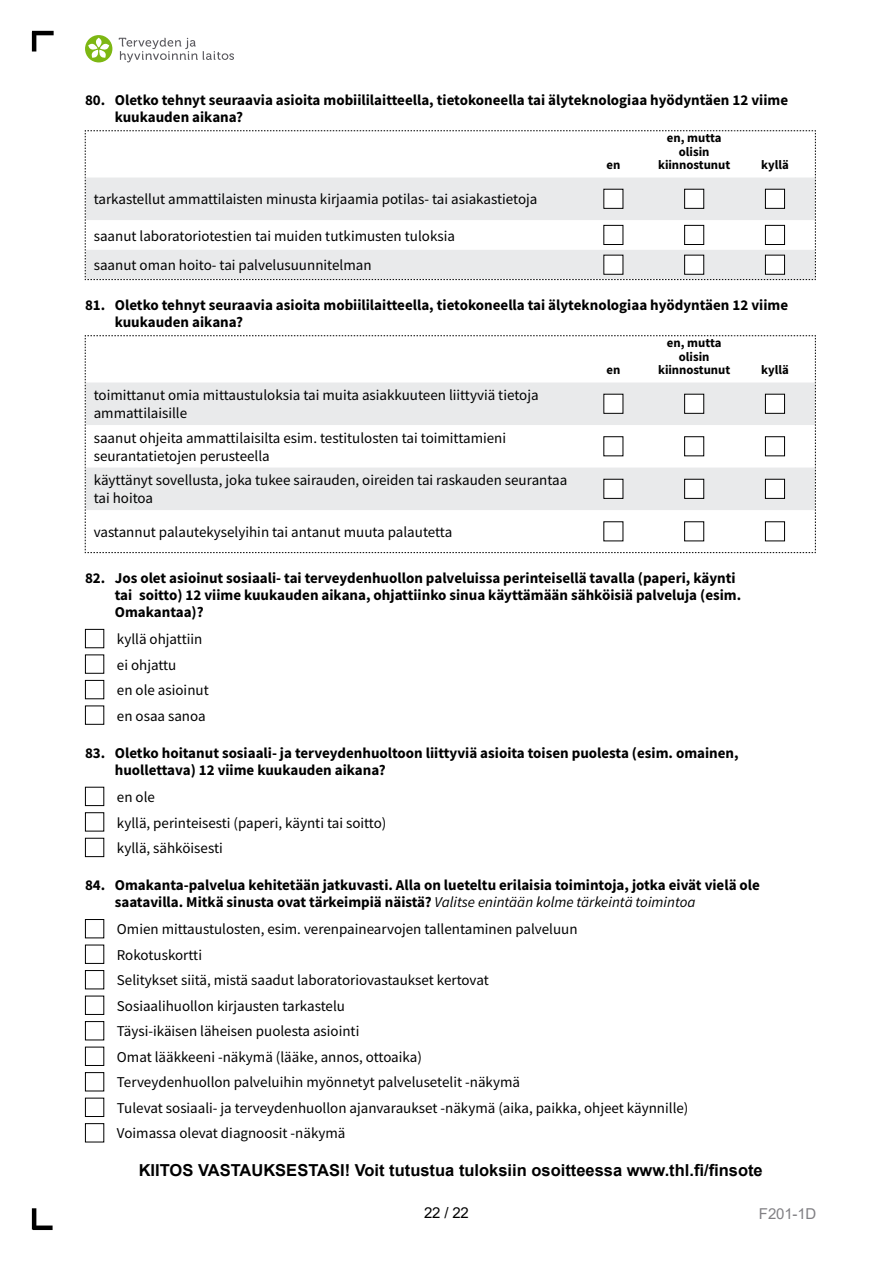
<style>
.page{position:relative;width:893px;height:1263px;background:#fff}
.page>*{position:absolute;margin:0;border:0;box-sizing:border-box;transform-origin:0 0}
.t1{font:700 16.5px "Arial";color:#000}
.t2{font:15px/25.5px "Source Sans Pro";color:#000}
.t3{font:700 15px/17.2px "Source Sans Pro";color:#000}
.t4{font:15px "Arial";letter-spacing:-.01em;color:#818084}
.t5{font:15px "Arial";color:#000}
.t6{font:700 12.75px/13.5px "Source Sans Pro";color:#000;text-align:center}
.s1{font-weight:400;font-style:italic}
</style>
<div class="page">
<hr style="left:32px;top:1208px;width:4px;height:21px;background:#000">
<div style="left:33px;top:1225px;width:20px;height:5px;background:#000"></div>
<hr style="left:32px;top:31px;width:22px;height:4px;background:#000">
<hr style="left:32px;top:32px;width:4px;height:20px;background:#000">
<div style="left:85px;top:35px;width:27px;height:27px;background:#7db713;border-radius:50%"></div>
<svg style="left:88px;top:38px;width:21px;height:20px"></svg>
<svg style="left:119px;top:38px;width:115px;height:24px"></svg>
<svg style="left:85px;top:130px;width:731px;height:150px"></svg>
<div style="left:604px;top:189px;width:19px;height:19px;background:#fff"></div>
<div style="left:685px;top:189px;width:19px;height:19px;background:#fff"></div>
<div style="left:684px;top:189px;width:20px;height:20px;border:1px solid #000"></div>
<div style="left:765px;top:189px;width:19px;height:19px;background:#fff"></div>
<div style="left:765px;top:189px;width:20px;height:20px;border:1px solid #000"></div>
<div style="left:604px;top:225px;width:19px;height:19px;background:#fff"></div>
<div style="left:603px;top:225px;width:20px;height:20px;border:1px solid #000"></div>
<div style="left:685px;top:225px;width:19px;height:19px;background:#fff"></div>
<div style="left:684px;top:225px;width:20px;height:20px;border:1px solid #000"></div>
<div style="left:765px;top:225px;width:19px;height:19px;background:#fff"></div>
<div style="left:765px;top:225px;width:20px;height:20px;border:1px solid #000"></div>
<div style="left:604px;top:255px;width:19px;height:19px;background:#fff"></div>
<div style="left:685px;top:255px;width:19px;height:19px;background:#fff"></div>
<div style="left:684px;top:255px;width:20px;height:20px;border:1px solid #000"></div>
<div style="left:765px;top:255px;width:19px;height:19px;background:#fff"></div>
<div style="left:765px;top:255px;width:20px;height:20px;border:1px solid #000"></div>
<svg style="left:85px;top:335px;width:731px;height:218px"></svg>
<div style="left:604px;top:394px;width:19px;height:19px;background:#fff"></div>
<div style="left:685px;top:394px;width:19px;height:19px;background:#fff"></div>
<div style="left:684px;top:394px;width:20px;height:20px;border:1px solid #000"></div>
<div style="left:765px;top:394px;width:19px;height:19px;background:#fff"></div>
<div style="left:765px;top:394px;width:20px;height:20px;border:1px solid #000"></div>
<div style="left:604px;top:437px;width:19px;height:19px;background:#fff"></div>
<div style="left:685px;top:437px;width:19px;height:19px;background:#fff"></div>
<div style="left:684px;top:436px;width:20px;height:20px;border:1px solid #000"></div>
<div style="left:765px;top:437px;width:19px;height:19px;background:#fff"></div>
<div style="left:765px;top:436px;width:20px;height:20px;border:1px solid #000"></div>
<div style="left:604px;top:479px;width:19px;height:19px;background:#fff"></div>
<div style="left:685px;top:479px;width:19px;height:19px;background:#fff"></div>
<div style="left:684px;top:479px;width:20px;height:20px;border:1px solid #000"></div>
<div style="left:765px;top:479px;width:19px;height:19px;background:#fff"></div>
<div style="left:765px;top:479px;width:20px;height:20px;border:1px solid #000"></div>
<div style="left:604px;top:522px;width:19px;height:19px;background:#fff"></div>
<div style="left:685px;top:522px;width:19px;height:19px;background:#fff"></div>
<div style="left:765px;top:522px;width:19px;height:19px;background:#fff"></div>
<div style="left:765px;top:521px;width:20px;height:20px;border:1px solid #000"></div>
<div style="left:85px;top:629px;width:19px;height:19px;border:1px solid #000"></div>
<div style="left:85px;top:654px;width:19px;height:20px;border:1px solid #000"></div>
<div style="left:85px;top:680px;width:19px;height:19px;border:1px solid #000"></div>
<div style="left:85px;top:705px;width:19px;height:20px;border:1px solid #000"></div>
<div style="left:85px;top:787px;width:19px;height:19px;border:1px solid #000"></div>
<div style="left:85px;top:812px;width:19px;height:19px;border:1px solid #000"></div>
<div style="left:85px;top:838px;width:19px;height:19px;border:1px solid #000"></div>
<div style="left:85px;top:919px;width:19px;height:19px;border:1px solid #000"></div>
<div style="left:85px;top:945px;width:19px;height:19px;border:1px solid #000"></div>
<div style="left:85px;top:970px;width:19px;height:19px;border:1px solid #000"></div>
<div style="left:85px;top:996px;width:19px;height:19px;border:1px solid #000"></div>
<div style="left:85px;top:1021px;width:19px;height:19px;border:1px solid #000"></div>
<div style="left:85px;top:1047px;width:19px;height:19px;border:1px solid #000"></div>
<div style="left:85px;top:1072px;width:19px;height:19px;border:1px solid #000"></div>
<div style="left:85px;top:1098px;width:19px;height:19px;border:1px solid #000"></div>
<div style="left:85px;top:1123px;width:19px;height:19px;border:1px solid #000"></div>
<p class="t3" style="left:115px;top:91px;width:675px;text-indent:-30px">80. Oletko tehnyt seuraavia asioita mobiililaitteella, tietokoneella tai älyteknologiaa hyödyntäen 12 viime kuukauden aikana?</p>
<p class="t6" style="left:606px;top:158px;width:15px">en</p>
<p class="t6" style="left:658px;top:131px;width:74px">en, mutta olisin kiinnostunut</p>
<p class="t6" style="left:761px;top:158px;width:29px">kyllä</p>
<p class="t2" style="left:94px;top:187px;width:445px">tarkastellut ammattilaisten minusta kirjaamia potilas- tai asiakastietoja</p>
<p class="t2" style="left:94px;top:221px;width:363px;line-height:29.7px">saanut laboratoriotestien tai muiden tutkimusten tuloksia saanut oman hoito- tai palvelusuunnitelman</p>
<p class="t3" style="left:115px;top:296px;width:675px;text-indent:-30px">81. Oletko tehnyt seuraavia asioita mobiililaitteella, tietokoneella tai älyteknologiaa hyödyntäen 12 viime kuukauden aikana?</p>
<p class="t6" style="left:606px;top:363px;width:15px">en</p>
<p class="t6" style="left:658px;top:336px;width:74px">en, mutta olisin kiinnostunut</p>
<p class="t6" style="left:761px;top:363px;width:29px">kyllä</p>
<p class="t2" style="left:94px;top:386px;width:446px;line-height:18px">toimittanut omia mittaustuloksia tai muita asiakkuuteen liittyviä tietoja ammattilaisille</p>
<p class="t2" style="left:94px;top:429px;width:414px;line-height:18px">saanut ohjeita ammattilaisilta esim. testitulosten tai toimittamieni seurantatietojen perusteella</p>
<p class="t2" style="left:94px;top:471px;width:475px;line-height:18px">käyttänyt sovellusta, joka tukee sairauden, oireiden tai raskauden seurantaa tai hoitoa</p>
<p class="t2" style="left:94px;top:519px;width:360px">vastannut palautekyselyihin tai antanut muuta palautetta</p>
<p class="t3" style="left:115px;top:569px;width:628px;text-indent:-30px">82. Jos olet asioinut sosiaali- tai terveydenhuollon palveluissa perinteisellä tavalla (paperi, käynti tai soitto) 12 viime kuukauden aikana, ohjattiinko sinua käyttämään sähköisiä palveluja (esim.<br>Omakantaa)?</p>
<p class="t2" style="left:117px;top:626px;width:93px">kyllä ohjattiin ei ohjattu<br>en ole asioinut en osaa sanoa</p>
<p class="t3" style="left:115px;top:744px;width:625px;text-indent:-30px">83. Oletko hoitanut sosiaali- ja terveydenhuoltoon liittyviä asioita toisen puolesta (esim. omainen, huollettava) 12 viime kuukauden aikana?</p>
<p class="t2" style="left:117px;top:784px;width:271px">en ole<br>kyllä, perinteisesti (paperi, käynti tai soitto) kyllä, sähköisesti</p>
<p class="t3" style="left:115px;top:876px;width:647px;text-indent:-30px">84. Omakanta-palvelua kehitetään jatkuvasti. Alla on lueteltu erilaisia toimintoja, jotka eivät vielä ole saatavilla. Mitkä sinusta ovat tärkeimpiä näistä? <span class="s1">Valitse enintään kolme tärkeintä toimintoa</span></p>
<p class="t2" style="left:117px;top:916px;width:573px">Omien mittaustulosten, esim. verenpainearvojen tallentaminen palveluun<br>Rokotuskortti<br>Selitykset siitä, mistä saadut laboratoriovastaukset kertovat<br>Sosiaalihuollon kirjausten tarkastelu<br>Täysi-ikäisen läheisen puolesta asiointi<br>Omat lääkkeeni -näkymä (lääke, annos, ottoaika)<br>Terveydenhuollon palveluihin myönnetyt palvelusetelit -näkymä<br>Tulevat sosiaali- ja terveydenhuollon ajanvaraukset -näkymä (aika, paikka, ohjeet käynnille)<br>Voimassa olevat diagnoosit -näkymä</p>
<p class="t1" style="left:139px;top:1159px;width:626px">KIITOS VASTAUKSESTASI! Voit tutustua tuloksiin osoitteessa www.thl.fi/finsote</p>
<p class="t5" style="left:424px;top:1203px;width:46px">22 / 22</p>
<p class="t4" style="left:759px;top:1203px;width:59px">F201-1D</p>
</div>
